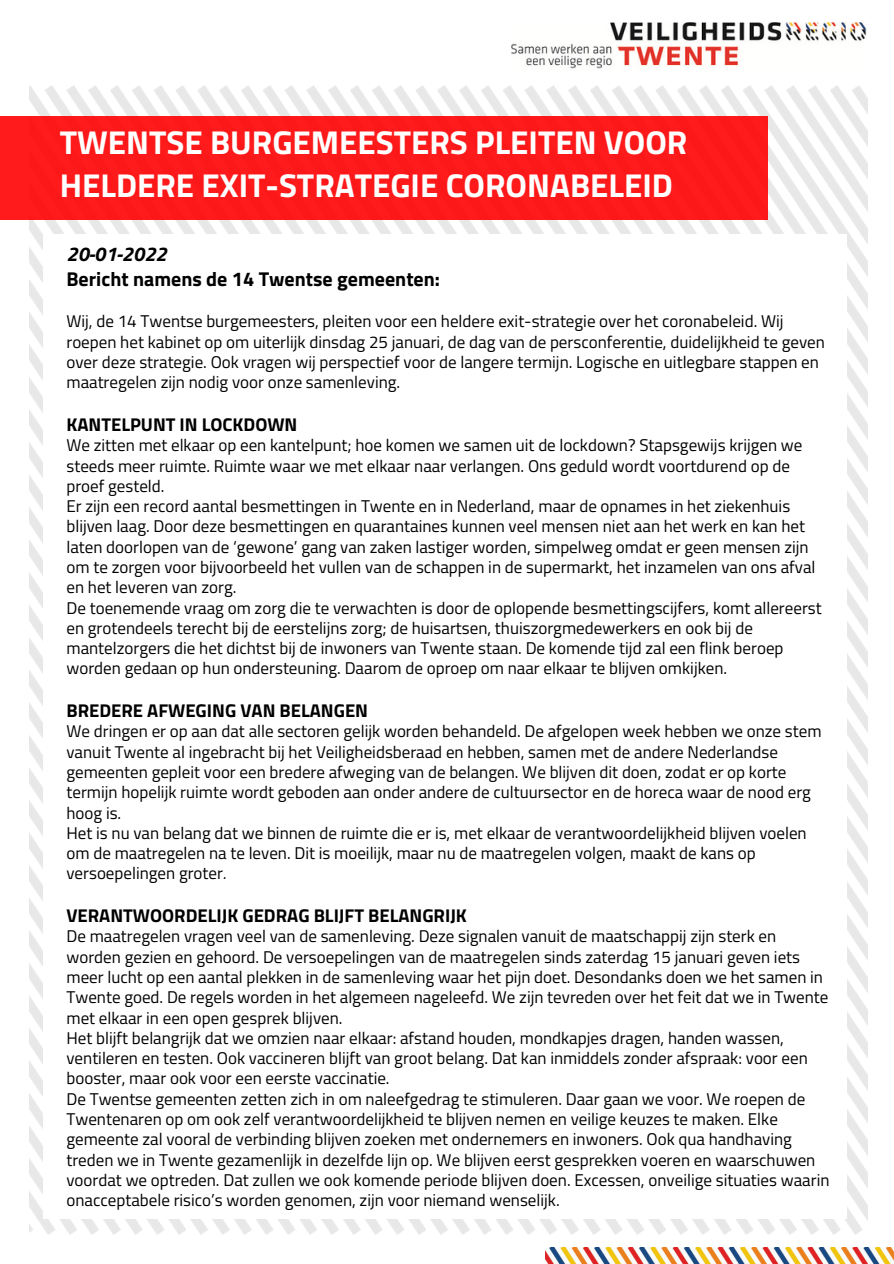
<style>
.page{position:relative;width:894px;height:1264px;background:#fff}
.page>*{position:absolute;margin:0;border:0;box-sizing:border-box;transform-origin:0 0}
.t1{font:700 33px/42.8px "Titillium Web";color:#fff}
.t2{font:700 19.95px "Titillium Web";color:#000}
.t3{font:italic 700 19.95px "Titillium Web";color:#000}
.t4{font:700 18.45px "Titillium Web";color:#000}
.t5{font:16.95px/20.2px "Titillium Web";color:#000}
.s1{font-style:italic}
</style>
<div class="page">
<img style="left:511px;top:22px;width:355px;height:47px">
<img style="left:30px;top:85px;width:836px;height:1149px">
<div style="left:44px;top:234px;width:802px;height:984px;background:#fff"></div>
<div style="left:0;top:116px;width:767px;height:103px;background:#fe1a1a"></div>
<img style="left:545px;top:1247px;width:348px;height:16px">
<p class="t1" style="left:60px;top:120px;width:629px">TWENTSE BURGEMEESTERS PLEITEN VOOR<br>HELDERE EXIT-STRATEGIE CORONABELEID</p>
<p class="t3" style="left:66px;top:238px;width:102px">20-01-2022</p>
<p class="t2" style="left:66px;top:263px;width:375px">Bericht namens de 14 Twentse gemeenten:</p>
<p class="t5" style="left:66px;top:311px;width:759px">Wij, de 14 Twentse burgemeesters, pleiten voor een heldere exit-strategie over het coronabeleid. Wij roepen het kabinet op om uiterlijk dinsdag 25 januari, de dag van de persconferentie, duidelijkheid te geven over deze strategie. Ook vragen wij perspectief voor de langere termijn. Logische en uitlegbare stappen en maatregelen zijn nodig voor onze samenleving.</p>
<p class="t4" style="left:66px;top:410px;width:232px">KANTELPUNT IN LOCKDOWN</p>
<p class="t5" style="left:66px;top:435px;width:737px">We zitten met elkaar op een kantelpunt; hoe komen we samen uit de lockdown? Stapsgewijs krijgen we steeds meer ruimte. Ruimte waar we met elkaar naar verlangen. Ons geduld wordt voortdurend op de proef gesteld.</p>
<p class="t5" style="left:66px;top:495px;width:750px">Er zijn een record aantal besmettingen in Twente en in Nederland, maar de opnames in het ziekenhuis blijven laag. Door deze besmettingen en quarantaines kunnen veel mensen niet aan het werk en kan het laten doorlopen van de ‘gewone’ gang van zaken lastiger worden, simpelweg omdat er geen mensen zijn om te zorgen voor bijvoorbeeld het vullen van de schappen in de supermarkt, het inzamelen van ons afval en het leveren van zorg.</p>
<p class="t5" style="left:66px;top:597px;width:756px">De toenemende vraag om zorg die te verwachten is door de oplopende besmettingscijfers, komt allereerst en grotendeels terecht bij de eerstelijns zorg; de huisartsen, thuiszorgmedewerkers en ook bij de mantelzorgers die het dichtst bij de inwoners van Twente staan. De komende tijd zal een flink beroep worden gedaan op hun ondersteuning. Daarom de oproep om naar elkaar te blijven omkijken.</p>
<p class="t4" style="left:66px;top:696px;width:303px">BREDERE AFWEGING VAN BELANGEN</p>
<p class="t5" style="left:66px;top:721px;width:756px">We dringen er op aan dat alle sectoren gelijk worden behandeld. De afgelopen week hebben we onze stem vanuit Twente al ingebracht bij het Veiligheidsberaad en hebben, samen met de andere Nederlandse gemeenten gepleit voor een bredere afweging van de belangen. We blijven dit doen, zodat er op korte termijn hopelijk ruimte wordt geboden aan onder andere de cultuursector en de horeca waar de nood erg hoog is.</p>
<p class="t5" style="left:66px;top:822px;width:741px">Het is nu van belang dat we binnen de ruimte die er is, met elkaar de verantwoordelijkheid blijven voelen om de maatregelen na te leven. Dit is moeilijk, maar nu de maatregelen volgen, maakt de kans op versoepelingen groter<span class="s1">.</span></p>
<p class="t4" style="left:66px;top:901px;width:402px">VERANTWOORDELIJK GEDRAG BLIJFT BELANGRIJK</p>
<p class="t5" style="left:66px;top:926px;width:763px">De maatregelen vragen veel van de samenleving. Deze signalen vanuit de maatschappij zijn sterk en worden gezien en gehoord. De versoepelingen van de maatregelen sinds zaterdag 15 januari geven iets meer lucht op een aantal plekken in de samenleving waar het pijn doet. Desondanks doen we het samen in Twente goed. De regels worden in het algemeen nageleefd. We zijn tevreden over het feit dat we in Twente met elkaar in een open gesprek blijven.</p>
<p class="t5" style="left:66px;top:1027px;width:742px">Het blijft belangrijk dat we omzien naar elkaar: afstand houden, mondkapjes dragen, handen wassen, ventileren en testen. Ook vaccineren blijft van groot belang. Dat kan inmiddels zonder afspraak: voor een booster, maar ook voor een eerste vaccinatie.</p>
<p class="t5" style="left:66px;top:1088px;width:764px">De Twentse gemeenten zetten zich in om naleefgedrag te stimuleren. Daar gaan we voor. We roepen de Twentenaren op om ook zelf verantwoordelijkheid te blijven nemen en veilige keuzes te maken. Elke gemeente zal vooral de verbinding blijven zoeken met ondernemers en inwoners. Ook qua handhaving treden we in Twente gezamenlijk in dezelfde lijn op. We blijven eerst gesprekken voeren en waarschuwen voordat we optreden. Dat zullen we ook komende periode blijven doen. Excessen, onveilige situaties waarin onacceptabele risico’s worden genomen, zijn voor niemand wenselijk.</p>
</div>
